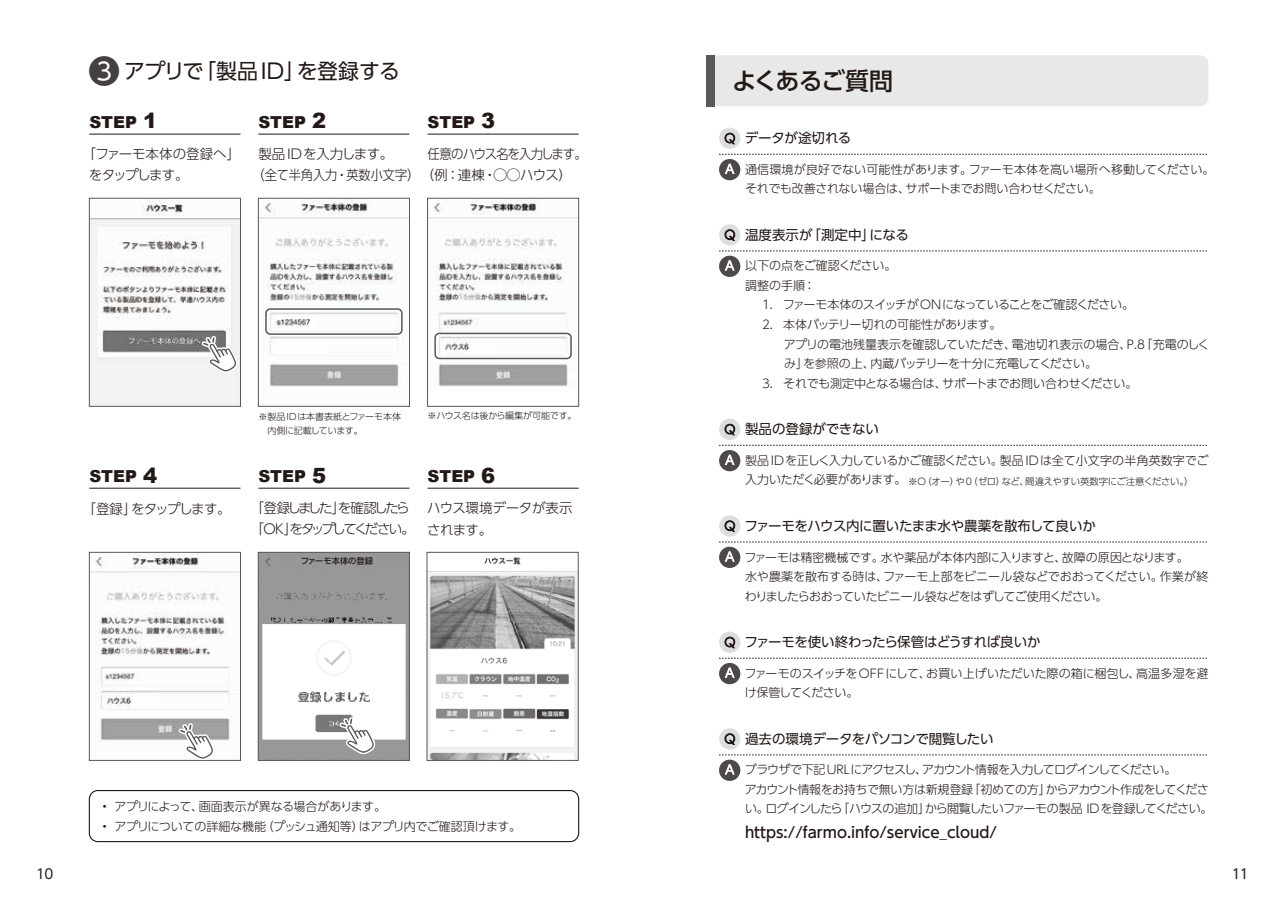
<style>
.page{position:relative;width:1285px;height:919px;background:#fff}
.page>*{position:absolute;margin:0;border:0;box-sizing:border-box;transform-origin:0 0}
.t1{font:500 24px "UD Shin Go Pro";letter-spacing:-.045em;color:#221815}
.t2{font:21px "UD Shin Go Pro";letter-spacing:-.02em;color:#221815}
.t3{font:900 16.5px "Arial";color:#221815}
.t4{font:500 15px "UD Shin Go Pro";color:#221815}
.t5{font:13.5px "UD Shin Go Pro";letter-spacing:-.025em;color:#221815}
.t6{font:300 13.5px/21px "UD Shin Go Pro";color:#221815}
.t7{font:300 13.5px/21px "UD Shin Go Pro";letter-spacing:-.18em;color:#221815}
.t8{font:13.5px "UD Shin Go Pro";color:#221815}
.t9{font:300 13.5px/21px "UD Shin Go Pro";letter-spacing:-.055em;color:#221815}
.t10{font:300 13.5px/21px "UD Shin Go Pro";letter-spacing:-.03em;color:#221815}
.t11{font:300 13.5px "UD Shin Go Pro";letter-spacing:-.08em;color:#221815;scale:.92 1}
.t12{font:300 13.5px "UD Shin Go Pro";letter-spacing:-.11em;color:#221815}
.t13{font:13.5px "UD Shin Go Pro";letter-spacing:-.005em;color:#221815}
.t14{font:300 12px/19.5px "UD Shin Go Pro";letter-spacing:-.03em;color:#221815}
.t15{font:300 12px/19.5px "UD Shin Go Pro";letter-spacing:-.06em;color:#221815}
.t16{font:300 12px/19.5px "UD Shin Go Pro";letter-spacing:-.005em;color:#221815}
.t17{font:300 12px/19.5px "UD Shin Go Pro";letter-spacing:-.01em;color:#221815}
.t18{font:300 12px/19.5px "UD Shin Go Pro";color:#221815}
.t19{font:300 9.3px "UD Shin Go Pro";letter-spacing:-.025em;color:#221815}
.t20{font:300 9px "UD Shin Go Pro";letter-spacing:-.02em;color:#221815}
.t21{font:300 9px "UD Shin Go Pro";color:#221815}
.t22{font:500 8.25px "UD Shin Go Pro";letter-spacing:-.005em;color:#221815}
.s1{font-size:31.5px;color:#44403f}
.s2{font-size:21px}
.s3{font-weight:300;font-size:12px}
.s4{color:#fff}
</style>
<div class="page">
<div style="left:714px;top:55px;width:494px;height:51px;background:#e8e8e8"></div>
<div style="left:706px;top:55px;width:8px;height:51px;background:#595757"></div>
<div style="left:719px;top:128px;width:21px;height:21px;background:#dcdddd;border-radius:50%"></div>
<svg style="left:724px;top:133px;width:11px;height:11px"></svg>
<div style="left:719px;top:159px;width:21px;height:21px;background:#4c4948;border-radius:50%"></div>
<svg style="left:724px;top:164px;width:10px;height:10px"></svg>
<svg style="left:719px;top:154px;width:488px;height:1px"></svg>
<div style="left:719px;top:418px;width:21px;height:22px;background:#dcdddd;border-radius:50%"></div>
<svg style="left:724px;top:424px;width:11px;height:11px"></svg>
<div style="left:719px;top:450px;width:21px;height:21px;background:#4c4948;border-radius:50%"></div>
<svg style="left:725px;top:455px;width:9px;height:10px"></svg>
<svg style="left:719px;top:445px;width:488px;height:1px"></svg>
<div style="left:719px;top:631px;width:21px;height:21px;background:#dcdddd;border-radius:50%"></div>
<svg style="left:724px;top:636px;width:11px;height:12px"></svg>
<div style="left:719px;top:663px;width:21px;height:21px;background:#4c4948;border-radius:50%"></div>
<svg style="left:725px;top:667px;width:9px;height:10px"></svg>
<svg style="left:719px;top:657px;width:488px;height:1px"></svg>
<div style="left:719px;top:515px;width:21px;height:21px;background:#dcdddd;border-radius:50%"></div>
<svg style="left:724px;top:520px;width:11px;height:12px"></svg>
<div style="left:719px;top:546px;width:21px;height:22px;background:#4c4948;border-radius:50%"></div>
<svg style="left:725px;top:551px;width:9px;height:10px"></svg>
<svg style="left:719px;top:541px;width:488px;height:1px"></svg>
<div style="left:719px;top:728px;width:21px;height:21px;background:#dcdddd;border-radius:50%"></div>
<svg style="left:724px;top:733px;width:11px;height:11px"></svg>
<div style="left:719px;top:759px;width:21px;height:21px;background:#4c4948;border-radius:50%"></div>
<svg style="left:725px;top:764px;width:9px;height:10px"></svg>
<svg style="left:719px;top:754px;width:488px;height:1px"></svg>
<div style="left:719px;top:224px;width:21px;height:21px;background:#dcdddd;border-radius:50%"></div>
<svg style="left:724px;top:229px;width:11px;height:12px"></svg>
<div style="left:719px;top:256px;width:21px;height:21px;background:#4c4948;border-radius:50%"></div>
<svg style="left:725px;top:260px;width:9px;height:10px"></svg>
<svg style="left:719px;top:250px;width:488px;height:1px"></svg>
<img style="left:428px;top:557px;width:148px;height:201px">
<img style="left:260px;top:200px;width:148px;height:187px">
<div style="left:258px;top:198px;width:152px;height:208px;border:1px solid #595757"></div>
<img style="left:429px;top:200px;width:148px;height:187px">
<div style="left:427px;top:198px;width:152px;height:208px;border:1px solid #595757"></div>
<img style="left:260px;top:554px;width:147px;height:204px">
<div style="left:278px;top:552px;width:131px;height:19px;background:#989798"></div>
<div style="left:258px;top:552px;width:151px;height:208px;border:1px solid #595757"></div>
<div style="left:89px;top:789px;width:490px;height:53px;border:1px solid #221815;border-radius:9px"></div>
<hr style="left:258px;top:134px;width:151px;height:1px;background:#221815">
<hr style="left:427px;top:134px;width:151px;height:1px;background:#221815">
<img style="left:91px;top:200px;width:148px;height:204px">
<div style="left:89px;top:198px;width:152px;height:208px;border:1px solid #595757"></div>
<hr style="left:89px;top:134px;width:151px;height:1px;background:#221815">
<hr style="left:427px;top:488px;width:151px;height:1px;background:#221815">
<hr style="left:258px;top:488px;width:151px;height:1px;background:#221815">
<img style="left:91px;top:554px;width:148px;height:187px">
<div style="left:89px;top:552px;width:152px;height:208px;border:1px solid #595757"></div>
<hr style="left:89px;top:488px;width:151px;height:1px;background:#221815">
<svg style="left:199px;top:334px;width:40px;height:41px"></svg>
<svg style="left:176px;top:721px;width:40px;height:40px"></svg>
<svg style="left:337px;top:715px;width:40px;height:41px"></svg>
<div style="left:265px;top:308px;width:137px;height:27px;border:2px solid #595757;border-radius:4px"></div>
<div style="left:434px;top:332px;width:137px;height:27px;border:2px solid #595757;border-radius:4px"></div>
<h2 class="t2" style="left:88px;top:54px;width:313px"><span class="s1">❸</span> アプリで「製品ID」を登録する</h2>
<h3 class="t3" style="left:89px;top:110px;width:69px">STEP <span class="s2">1</span></h3>
<p class="t9" style="left:89px;top:143px;width:153px;text-indent:-6px">「ファーモ本体の登録へ」をタップします。</p>
<h3 class="t3" style="left:258px;top:110px;width:69px">STEP <span class="s2">2</span></h3>
<h3 class="t3" style="left:427px;top:110px;width:69px">STEP <span class="s2">3</span></h3>
<p class="t6" style="left:252px;top:143px;width:321px;text-indent:6px">製品IDを入力します。<br>（全て半角入力・英数小文字）（例：連棟・◯◯ハウス）</p>
<p class="t11" style="left:427px;top:143px;width:174px">任意のハウス名を入力します。</p>
<p class="t21" style="left:258px;top:410px;width:144px">※製品IDは本書表紙とファーモ本体</p>
<p class="t20" style="left:427px;top:408px;width:150px">※ハウス名は後から編集が可能です。</p>
<p class="t20" style="left:258px;top:423px;width:106px">　内側に記載しています。</p>
<h3 class="t3" style="left:89px;top:464px;width:69px">STEP <span class="s2">4</span></h3>
<h3 class="t3" style="left:258px;top:464px;width:69px">STEP <span class="s2">5</span></h3>
<h3 class="t3" style="left:427px;top:464px;width:69px">STEP <span class="s2">6</span></h3>
<p class="t12" style="left:83px;top:497px;width:150px">「登録」をタップします。</p>
<p class="t7" style="left:250px;top:497px;width:166px">「登録しました」を確認したら「OK」をタップしてください。</p>
<p class="t10" style="left:427px;top:497px;width:147px">ハウス環境データが表示されます。</p>
<p class="t22" style="left:301px;top:554px;width:74px">ファーモ本体の登録</p>
<p class="t14" style="left:102px;top:796px;width:285px">• アプリによって、画面表示が異なる場合があります。</p>
<p class="t14" style="left:102px;top:815px;width:420px">• アプリについての詳細な機能（プッシュ通知等）はアプリ内でご確認頂けます。</p>
<h1 class="t1" style="left:732px;top:61px;width:163px">よくあるご質問</h1>
<p class="t13" style="left:724px;top:127px;width:128px"><span class="s3">Q</span> データが途切れる</p>
<p class="t17" style="left:744px;top:159px;width:471px;text-indent:-20px"><span class="s4">A</span> 通信環境が良好でない可能性があります。ファーモ本体を高い場所へ移動してください。それでも改善されない場合は、サポートまでお問い合わせください。</p>
<p class="t8" style="left:724px;top:224px;width:186px"><span class="s3">Q</span> 温度表示が「測定中」になる</p>
<p class="t18" style="left:744px;top:256px;width:153px;text-indent:-20px"><span class="s4">A</span> 以下の点をご確認ください。調整の手順：</p>
<p class="t14" style="left:762px;top:295px;width:373px">1. ファーモ本体のスイッチがONになっていることをご確認ください。</p>
<p class="t14" style="left:783px;top:314px;width:427px;text-indent:-22px">2. 本体バッテリー切れの可能性があります。<br>アプリの電池残量表示を確認していただき、電池切れ表示の場合、P.8「充電のしくみ」を参照の上、内蔵バッテリーを十分に充電してください。</p>
<p class="t14" style="left:762px;top:373px;width:377px">3. それでも測定中となる場合は、サポートまでお問い合わせください。</p>
<p class="t8" style="left:724px;top:418px;width:156px"><span class="s3">Q</span> 製品の登録ができない</p>
<p class="t16" style="left:744px;top:450px;width:465px;text-indent:-20px"><span class="s4">A</span> 製品IDを正しく入力しているかご確認ください。製品IDは全て小文字の半角英数字でご入力いただく必要があります。</p>
<p class="t19" style="left:907px;top:473px;width:287px">※O（オー）や0（ゼロ）など、間違えやすい英数字にご注意ください。）</p>
<p class="t5" style="left:724px;top:515px;width:373px"><span class="s3">Q</span> ファーモをハウス内に置いたまま水や農薬を散布して良いか</p>
<p class="t14" style="left:744px;top:546px;width:465px;text-indent:-20px"><span class="s4">A</span> ファーモは精密機械です。水や薬品が本体内部に入りますと、故障の原因となります。<br>水や農薬を散布する時は、ファーモ上部をビニール袋などでおおってください。作業が終わりましたらおおっていたビニール袋などをはずしてご使用ください。</p>
<p class="t5" style="left:724px;top:631px;width:317px"><span class="s3">Q</span> ファーモを使い終わったら保管はどうすれば良いか</p>
<p class="t16" style="left:744px;top:663px;width:465px;text-indent:-20px"><span class="s4">A</span> ファーモのスイッチをOFFにして、お買い上げいただいた際の箱に梱包し、高温多湿を避け保管してください。</p>
<p class="t5" style="left:724px;top:727px;width:270px"><span class="s3">Q</span> 過去の環境データをパソコンで閲覧したい</p>
<p class="t15" style="left:744px;top:759px;width:469px;text-indent:-19px"><span class="s4">A</span> ブラウザで下記 URLにアクセスし、アカウント情報を入力してログインしてください。<br>アカウント情報をお持ちで無い方は新規登録「初めての方」からアカウント作成をしてください。ログインしたら「ハウスの追加」から閲覧したいファーモの製品 IDを登録してください。</p>
<p class="t4" style="left:744px;top:820px;width:253px">https://farmo.info/service_cloud/</p>
<p class="t5" style="left:36px;top:862px;width:19px">10</p>
<p class="t5" style="left:1231px;top:862px;width:19px">11</p>
</div>
